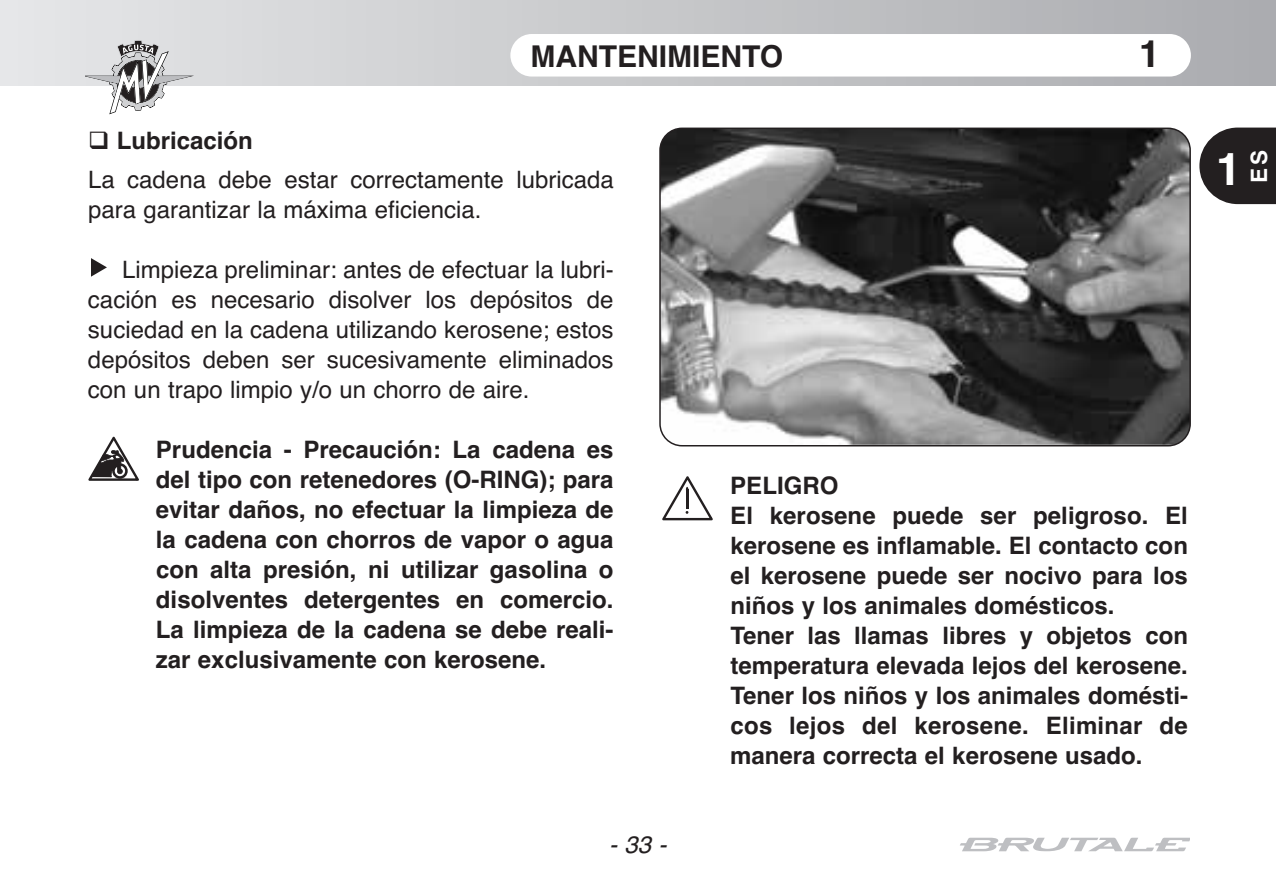
<style>
.page{position:relative;width:1276px;height:893px;background:#fff}
.page>*{position:absolute;margin:0;border:0;box-sizing:border-box;transform-origin:0 0}
.t1{font:700 45px "Helvetica";color:#fff}
.t2{font:700 37.5px "Helvetica";color:#231f20}
.t3{font:700 30px "Helvetica";color:#231f20}
.t4{font:700 24px/30px "Helvetica";color:#231f20;text-align:justify}
.t5{font:24px/30px "Helvetica";color:#231f20}
.t6{font:italic 24px "Helvetica";color:#231f20}
.t7{font:700 22.5px "Helvetica";color:#fff}
.s1{font-weight:700}
</style>
<div class="page">
<div style="left:0;top:0;width:1276px;height:85px;background:linear-gradient(to right,#e6e7e8,#aaabaf)"></div>
<div style="left:510px;top:34px;width:681px;height:43px;background:#fff;border-radius:21px"></div>
<svg style="left:1199px;top:128px;width:77px;height:76px;background:#3b3738"></svg>
<svg style="left:85px;top:40px;width:109px;height:74px"></svg>
<svg style="left:960px;top:838px;width:229px;height:13px"></svg>
<svg style="left:659px;top:128px;width:532px;height:318px;background:#666"></svg>
<svg style="left:91px;top:258px;width:16px;height:19px"></svg>
<svg style="left:88px;top:437px;width:51px;height:44px"></svg>
<svg style="left:662px;top:476px;width:51px;height:44px"></svg>
<p class="t3" style="left:530px;top:39px;width:254px">MANTENiMiENTO</p>
<h2 class="t2" style="left:1139px;top:32px;width:22px">1</h2>
<p class="t5" style="left:88px;top:121px;width:527px;line-height:39px">❑ <span class="s1">Lubricación<br></span>La cadena debe estar correctamente lubricada</p>
<p class="t5" style="left:88px;top:195px;width:395px">para garantizar la máxima eficiencia.</p>
<p class="t5" style="left:88px;top:255px;width:527px;text-align:justify;text-indent:34px">Limpieza preliminar: antes de efectuar la lubri&shy;cación es necesario disolver los depósitos de suciedad en la cadena utilizando kerosene; estos depósitos deben ser sucesivamente eliminados con un trapo limpio y/o un chorro de aire.</p>
<p class="t4" style="left:156px;top:435px;width:459px">Prudencia - Precaución: La cadena es del tipo con retenedores (O-RiNG); para evitar daños, no efectuar la limpieza de la cadena con chorros de vapor o agua con alta presión, ni utilizar gasolina o disolventes detergentes en comercio.<br>La limpieza de la cadena se debe reali&shy;zar exclusivamente con kerosene.</p>
<p class="t6" style="left:609px;top:831px;width:59px">-33-</p>
<p class="t4" style="left:730px;top:471px;width:459px;text-align:left">PELiGRO<br>El kerosene puede ser peligroso. El kerosene es inflamable. El contacto con el kerosene puede ser nocivo para los niños y los animales domésticos.<br>Tener las llamas libres y objetos con temperatura elevada lejos del kerosene.<br>Tener los niños y los animales domésti&shy;cos lejos del kerosene. Eliminar de manera correcta el kerosene usado.</p>
<h1 class="t1" style="left:1216px;top:143px;width:27px">1</h1>
<p class="t7" style="left:1246px;top:183px;width:35px;rotate:-90deg">ES</p>
</div>
